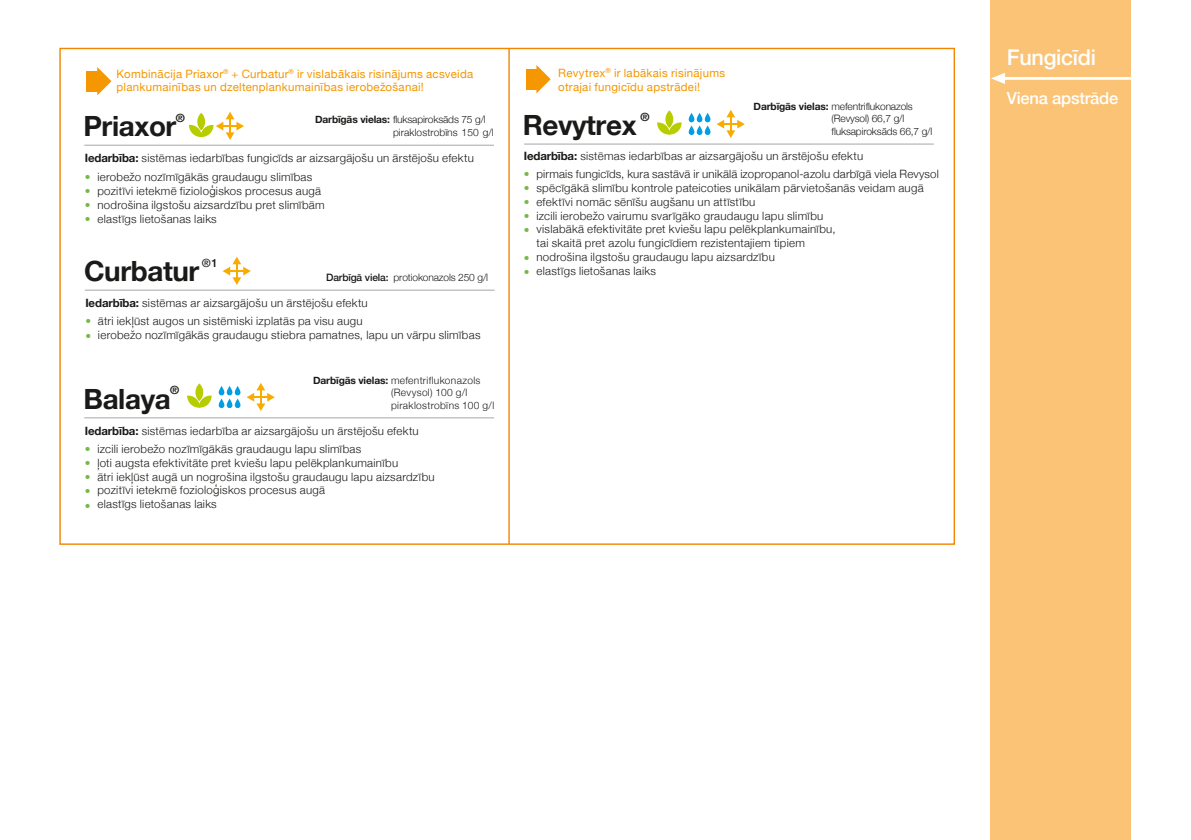
<style>
.page{position:relative;width:1191px;height:840px;background:#fff}
.page>*{position:absolute;margin:0;border:0;box-sizing:border-box;transform-origin:0 0}
.t1{font:700 27.8px "Helvetica Neue";letter-spacing:-.015em;color:#1a1a18}
.t2{font:500 21.6px "Helvetica Neue";letter-spacing:-.015em;color:#fff}
.t3{font:500 16.6px "Helvetica Neue";letter-spacing:-.015em;color:#fff}
.t4{font:300 11.4px/13.8px "Helvetica Neue";letter-spacing:.025em;color:#1a1a18}
.t5{font:11.4px/13.8px "Helvetica Neue";letter-spacing:.025em;color:#f49700}
.t6{font:300 11.4px/14px "Helvetica Neue";color:#75b948;text-align:justify}
.t7{font:700 11.4px "Helvetica Neue";color:#1a1a18}
.t8{font:500 11.4px "Helvetica Neue";color:#1a1a18}
.t9{font:300 10.2px/12.2px "Helvetica Neue";letter-spacing:-.015em;color:#1a1a18}
.t10{font:300 10.2px/12.2px "Helvetica Neue";letter-spacing:.03em;color:#1a1a18}
.t11{font:300 10.2px/13px "Helvetica Neue";letter-spacing:.005em;color:#1a1a18}
.s1{font-weight:700}
.s2{color:#75b948}
.s3{font-weight:500}
</style>
<div class="page">
<div style="left:990px;top:0;width:140px;height:839px;background:#fbc376"></div>
<hr style="left:1004px;top:77px;width:138px;height:3px;background:#fff">
<svg style="left:991px;top:73px;width:14px;height:11px"></svg>
<hr style="left:84px;top:145px;width:410px;height:1px;background:#a7a7a8">
<svg style="left:189px;top:112px;width:55px;height:28px"></svg>
<svg style="left:197px;top:113px;width:8px;height:17px"></svg>
<hr style="left:508px;top:48px;width:2px;height:496px;background:#f18700">
<svg style="left:247px;top:383px;width:28px;height:28px"></svg>
<svg style="left:219px;top:398px;width:5px;height:10px"></svg>
<svg style="left:227px;top:398px;width:5px;height:10px"></svg>
<svg style="left:235px;top:398px;width:5px;height:10px"></svg>
<svg style="left:219px;top:385px;width:5px;height:10px"></svg>
<svg style="left:227px;top:385px;width:5px;height:10px"></svg>
<svg style="left:235px;top:385px;width:5px;height:10px"></svg>
<svg style="left:187px;top:395px;width:25px;height:12px"></svg>
<svg style="left:195px;top:383px;width:8px;height:18px"></svg>
<hr style="left:84px;top:417px;width:410px;height:1px;background:#a7a7a8">
<hr style="left:85px;top:289px;width:409px;height:1px;background:#a7a7a8">
<svg style="left:223px;top:256px;width:28px;height:29px"></svg>
<hr style="left:524px;top:144px;width:409px;height:1px;background:#a7a7a8">
<svg style="left:716px;top:110px;width:29px;height:28px"></svg>
<svg style="left:688px;top:125px;width:6px;height:10px"></svg>
<svg style="left:696px;top:125px;width:6px;height:10px"></svg>
<svg style="left:705px;top:125px;width:5px;height:10px"></svg>
<svg style="left:688px;top:113px;width:6px;height:9px"></svg>
<svg style="left:696px;top:113px;width:6px;height:9px"></svg>
<div style="left:705px;top:113px;width:5px;height:9px;background:#009ee3;border-radius:3px"></div>
<svg style="left:657px;top:122px;width:24px;height:13px"></svg>
<svg style="left:665px;top:110px;width:8px;height:18px"></svg>
<svg style="left:97px;top:67px;width:14px;height:28px"></svg>
<div style="left:87px;top:71px;width:11px;height:20px;background:#f49700"></div>
<svg style="left:536px;top:65px;width:14px;height:28px"></svg>
<div style="left:526px;top:69px;width:11px;height:20px;background:#f49700"></div>
<p class="t5" style="left:117px;top:67px;width:358px">Kombinācija Priaxor<sup>®</sup> + Curbatur<sup>®</sup> ir vislabākais risinājums acsveida plankumainības un dzeltenplankumainības ierobežošanai!</p>
<p class="t5" style="left:558px;top:67px;width:168px">Revytrex<sup>®</sup> ir labākais risinājums otrajai fungicīdu apstrādei!</p>
<h1 class="t1" style="left:83px;top:104px;width:94px">Priaxor</h1>
<p class="t7" style="left:176px;top:109px;width:11px">®</p>
<p class="t11" style="left:393px;top:112px;width:102px;text-indent:-78px"><span class="s1">Darbīgās vielas:</span> fluksapiroksāds 75 g/l piraklostrobīns 150 g/l</p>
<p class="t4" style="left:85px;top:151px;width:390px"><span class="s1">Iedarbība:</span> sistēmas iedarbības fungicīds ar aizsargājošu un ārstējošu efektu</p>
<p class="t4" style="left:85px;top:169px;width:229px"><span class="s2">•</span> ierobežo nozīmīgākās graudaugu slimības</p>
<p class="t4" style="left:85px;top:183px;width:238px"><span class="s2">•</span> pozitīvi ietekmē fizioloģiskos procesus augā</p>
<p class="t4" style="left:85px;top:197px;width:241px"><span class="s2">•</span> nodrošina ilgstošu aizsardzību pret slimībām</p>
<p class="t4" style="left:85px;top:211px;width:133px"><span class="s2">•</span> elastīgs lietošanas laiks</p>
<p class="t8" style="left:202px;top:253px;width:17px">®1</p>
<h1 class="t1" style="left:84px;top:249px;width:117px">Curbatur</h1>
<p class="t9" style="left:326px;top:270px;width:163px"><span class="s3">Darbīgā viela:</span> protiokonazols 250 g/l</p>
<p class="t4" style="left:98px;top:293px;width:271px;line-height:18px;text-indent:-13px"><span class="s1">Iedarbība:</span> sistēmas ar aizsargājošu un ārstējošu efektu ātri iekļūst augos un sistēmiski izplatās pa visu augu</p>
<p class="t4" style="left:98px;top:327px;width:384px">ierobežo nozīmīgākās graudaugu stiebra pamatnes, lapu un vārpu slimības</p>
<p class="t6" style="left:85px;top:313px;width:7px">• •</p>
<h1 class="t1" style="left:83px;top:377px;width:89px">Balaya</h1>
<p class="t7" style="left:170px;top:381px;width:11px">®</p>
<p class="t10" style="left:391px;top:373px;width:105px;text-indent:-78px"><span class="s1">Darbīgās vielas:</span> mefentriflukonazols (Revysol) 100 g/l piraklostrobīns 100 g/l</p>
<p class="t4" style="left:85px;top:423px;width:335px"><span class="s1">Iedarbība:</span> sistēmas iedarbība ar aizsargājošu un ārstējošu efektu</p>
<p class="t4" style="left:97px;top:441px;width:339px;text-indent:-13px"><span class="s2">•</span> izcili ierobežo nozīmīgākās graudaugu lapu slimības<br>ļoti augsta efektivitāte pret kviešu lapu pelēkplankumainību<br>ātri iekļūst augā un nogrošina ilgstošu graudaugu lapu aizsardzību pozitīvi ietekmē fozioloģiskos procesus augā<br>elastīgs lietošanas laiks</p>
<p class="t6" style="left:85px;top:455px;width:7px">• • • •</p>
<h1 class="t1" style="left:523px;top:103px;width:115px">Revytrex</h1>
<p class="t7" style="left:640px;top:107px;width:11px">®</p>
<p class="t9" style="left:831px;top:99px;width:102px;text-indent:-78px"><span class="s1">Darbīgās vielas:</span> mefentriflukonazols (Revysol) 66,7 g/l fluksapiroksāds 66,7 g/l</p>
<p class="t4" style="left:524px;top:148px;width:341px"><span class="s1">Iedarbība:</span> sistēmas iedarbības ar aizsargājošu un ārstējošu efektu</p>
<p class="t4" style="left:536px;top:166px;width:404px;text-indent:-13px"><span class="s2">•</span> pirmais fungicīds, kura sastāvā ir unikālā izopropanol-azolu darbīgā viela Revysol spēcīgākā slimību kontrole pateicoties unikālam pārvietošanās veidam augā efektīvi nomāc sēnīšu augšanu un attīstību<br>izcili ierobežo vairumu svarīgāko graudaugu lapu slimību<br>vislabākā efektivitāte pret kviešu lapu pelēkplankumainību,<br>tai skaitā pret azolu fungicīdiem rezistentajiem tipiem<br>nodrošina ilgstošu graudaugu lapu aizsardzību<br>elastīgs lietošanas laiks</p>
<p class="t6" style="left:524px;top:180px;width:7px">• • • •</p>
<p class="t6" style="left:524px;top:250px;width:7px">• •</p>
<h2 class="t2" style="left:1007px;top:40px;width:90px">Fungicīdi</h2>
<h3 class="t3" style="left:1007px;top:85px;width:113px">Viena apstrāde</h3>
</div>
